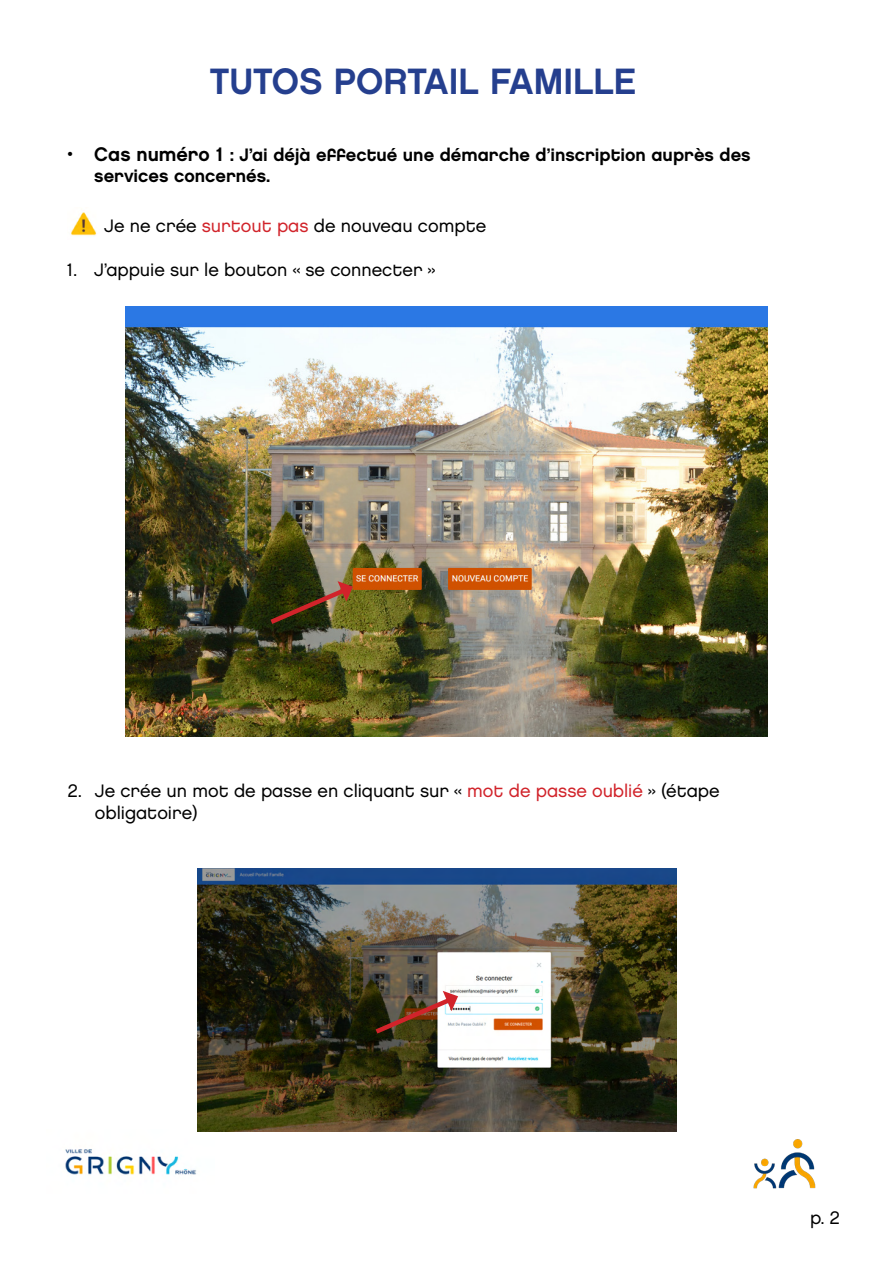
<style>
.page{position:relative;width:893px;height:1263px;background:#fff}
.page>*{position:absolute;margin:0;border:0;box-sizing:border-box;transform-origin:0 0}
.t1{font:36.6px "Chalet New York Nineteen Eighty";color:#253f8e}
.t2{font:18px/21.6px "Chalet London Nineteen Eighty";color:#000}
.t3{font:18px/21.6px "Chalet New York Nineteen Eighty";color:#000}
.s1{font-size:19.5px}
.s2{color:#d1232a}
</style>
<div class="page">
<img style="left:753px;top:1139px;width:63px;height:50px">
<img style="left:65px;top:1131px;width:150px;height:44px">
<img style="left:197px;top:869px;width:480px;height:262px">
<img style="left:125px;top:306px;width:643px;height:431px">
<svg style="left:265px;top:581px;width:88px;height:47px"></svg>
<img style="left:71px;top:212px;width:26px;height:24px">
<svg style="left:371px;top:991px;width:87px;height:46px"></svg>
<h1 class="t1" style="left:210px;top:59px;width:428px">TUTOS PORTAIL FAMILLE</h1>
<p class="t3" style="left:94px;top:144px;width:658px;text-indent:-27px"><span class="s1">• Cas numéro 1</span> : J’ai déjà effectué une démarche d’inscription auprès des services concernés.</p>
<p class="t2" style="left:104px;top:215px;width:384px">Je ne crée <span class="s2">surtout pas</span> de nouveau compte</p>
<p class="t2" style="left:67px;top:258px;width:370px">1. J’appuie sur le bouton « se connecter »</p>
<p class="t2" style="left:95px;top:780px;width:626px;text-indent:-27px">2. Je crée un mot de passe en cliquant sur « <span class="s2">mot de passe oublié</span> » (étape obligatoire)</p>
<p class="t2" style="left:810px;top:1206px;width:31px">p. 2</p>
</div>
